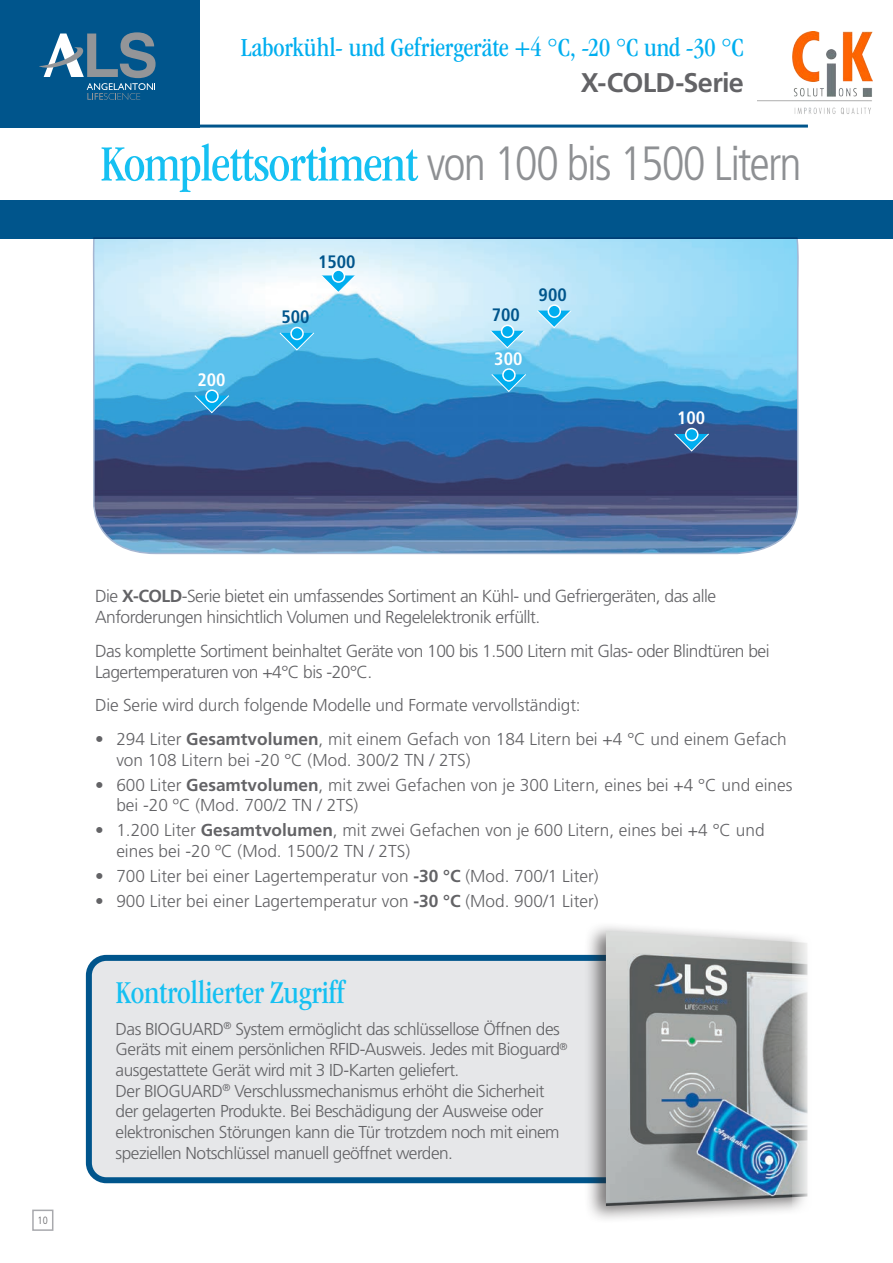
<style>
.page{position:relative;width:893px;height:1263px;background:#fff}
.page>*{position:absolute;margin:0;border:0;box-sizing:border-box;transform-origin:0 0}
.t1{font:300 condensed 48px "Frutiger LT Std";letter-spacing:-.04em;color:#8e9093}
.t2{font:condensed 33px "ITC Garamond Std";letter-spacing:-.01em;color:#15c0f2}
.t3{font:condensed 27px "ITC Garamond Std";letter-spacing:-.005em;color:#00aeef}
.t4{font:700 27px "Frutiger LT Std";letter-spacing:-.025em;color:#636366}
.t5{font:700 condensed 18px "Frutiger LT Std";color:#00558c}
.t6{font:700 condensed 18px "Frutiger LT Std";color:#fff}
.t7{font:300 17.4px/21.1px "Frutiger LT Std";letter-spacing:-.03em;color:#636366}
.t8{font:300 17.25px/20.7px "Frutiger LT Std";color:#636366}
.t9{font:300 17.25px/20.7px "Frutiger LT Std";letter-spacing:-.03em;color:#636366}
.t10{font:300 17.25px "Frutiger LT Std";letter-spacing:-.01em;color:#636366}
.t11{font:300 condensed 10.5px "Frutiger LT Std";color:#636366}
.s1{font-family:"ITC Garamond Std";font-weight:400;font-size:52.5px;color:#15c0f2}
.s2{font-weight:700}
</style>
<div class="page">
<svg style="left:92px;top:239px;width:707px;height:316px;background:#6f9ec4"></svg>
<hr style="left:192px;top:125px;width:616px;height:3px;background:#00558c">
<div style="left:0;top:0;width:200px;height:128px;background:#00558c"></div>
<svg style="left:39px;top:32px;width:117px;height:68px"></svg>
<div style="left:89px;top:958px;width:535px;height:222px;background:#e6e7e9;border-radius:17px"></div>
<div style="left:86px;top:955px;width:541px;height:228px;border:6px solid #00558c;border-radius:17px"></div>
<div style="left:584px;top:921px;width:230px;height:303px;background:#231f20;opacity:.6"></div>
<img style="left:606px;top:931px;width:187px;height:275px">
<svg style="left:793px;top:921px;width:21px;height:303px"></svg>
<div style="left:0;top:201px;width:893px;height:38px;background:#00558c"></div>
<svg style="left:491px;top:373px;width:36px;height:19px"></svg>
<div style="left:503px;top:369px;width:12px;height:12px;background:#00aeef;border-radius:50%"></div>
<div style="left:502px;top:368px;width:14px;height:14px;border:2px solid #fff;border-radius:50%"></div>
<svg style="left:674px;top:433px;width:36px;height:19px"></svg>
<div style="left:686px;top:429px;width:12px;height:11px;background:#00aeef;border-radius:50%"></div>
<div style="left:685px;top:428px;width:13px;height:13px;border:2px solid #fff;border-radius:50%"></div>
<svg style="left:194px;top:395px;width:36px;height:19px"></svg>
<div style="left:206px;top:390px;width:12px;height:12px;background:#00aeef;border-radius:50%"></div>
<div style="left:205px;top:389px;width:14px;height:14px;border:2px solid #fff;border-radius:50%"></div>
<svg style="left:279px;top:332px;width:36px;height:19px"></svg>
<div style="left:291px;top:327px;width:12px;height:12px;background:#00aeef;border-radius:50%"></div>
<div style="left:290px;top:327px;width:14px;height:13px;border:2px solid #fff;border-radius:50%"></div>
<svg style="left:489px;top:330px;width:36px;height:19px"></svg>
<div style="left:502px;top:325px;width:11px;height:12px;background:#00aeef;border-radius:50%"></div>
<div style="left:501px;top:325px;width:13px;height:13px;border:2px solid #fff;border-radius:50%"></div>
<svg style="left:536px;top:309px;width:36px;height:20px"></svg>
<div style="left:548px;top:305px;width:12px;height:12px;background:#00aeef;border-radius:50%"></div>
<div style="left:548px;top:304px;width:13px;height:14px;border:2px solid #fff;border-radius:50%"></div>
<svg style="left:320px;top:274px;width:36px;height:19px"></svg>
<div style="left:332px;top:270px;width:12px;height:12px;background:#00aeef;border-radius:50%"></div>
<div style="left:332px;top:269px;width:13px;height:14px;border:2px solid #fff;border-radius:50%"></div>
<div style="left:32px;top:1209px;width:21px;height:22px;border:2px solid #a8a9ad"></div>
<img style="left:758px;top:31px;width:115px;height:84px">
<h3 class="t3" style="left:241px;top:33px;width:505px">Laborkühl- und Gefriergeräte +4 °C, -20 °C und -30 °C</h3>
<h3 class="t4" style="left:581px;top:67px;width:165px">X-COLD-Serie</h3>
<h1 class="t1" style="left:100px;top:137px;width:703px"><span class="s1">Komplettsortiment</span> von 100 bis 1500 Litern</h1>
<p class="t6" style="left:197px;top:369px;width:30px">200</p>
<p class="t5" style="left:318px;top:251px;width:39px">1500</p>
<p class="t5" style="left:281px;top:306px;width:30px">500</p>
<p class="t5" style="left:492px;top:304px;width:30px">700</p>
<p class="t6" style="left:494px;top:348px;width:30px">300</p>
<p class="t5" style="left:539px;top:284px;width:30px">900</p>
<p class="t6" style="left:677px;top:407px;width:30px">100</p>
<p class="t11" style="left:38px;top:1214px;width:12px">10</p>
<p class="t7" style="left:95px;top:585px;width:623px">Die <span class="s2">X-COLD</span>-Serie bietet ein umfassendes Sortiment an Kühl- und Gefriergeräten, das alle<br>Anforderungen hinsichtlich Volumen und Regelelektronik erfüllt.</p>
<p class="t7" style="left:95px;top:640px;width:676px">Das komplette Sortiment beinhaltet Geräte von 100 bis 1.500 Litern mit Glas- oder Blindtüren bei<br>Lagertemperaturen von +4°C bis -20°C.</p>
<p class="t10" style="left:95px;top:696px;width:487px">Die Serie wird durch folgende Modelle und Formate vervollständigt:</p>
<p class="t8" style="left:116px;top:729px;width:672px;text-indent:-21px">• 294 Liter <span class="s2">Gesamtvolumen</span>, mit einem Gefach von 184 Litern bei +4 °C und einem Gefach von 108 Litern bei -20 °C (Mod. 300/2 TN / 2TS)</p>
<p class="t8" style="left:116px;top:774px;width:678px;text-indent:-21px">• 600 Liter <span class="s2">Gesamtvolumen</span>, mit zwei Gefachen von je 300 Litern, eines bei +4 °C und eines bei -20 ºC (Mod. 700/2 TN / 2TS)</p>
<p class="t8" style="left:116px;top:820px;width:650px;text-indent:-21px">• 1.200 Liter <span class="s2">Gesamtvolumen</span>, mit zwei Gefachen von je 600 Litern, eines bei +4 °C und eines bei -20 ºC (Mod. 1500/2 TN / 2TS)</p>
<p class="t8" style="left:95px;top:866px;width:505px">• 700 Liter bei einer Lagertemperatur von <span class="s2">-30 °C</span> (Mod. 700/1 Liter)</p>
<p class="t8" style="left:95px;top:891px;width:505px">• 900 Liter bei einer Lagertemperatur von <span class="s2">-30 °C</span> (Mod. 900/1 Liter)</p>
<h2 class="t2" style="left:116px;top:975px;width:231px">Kontrollierter Zugriff</h2>
<p class="t9" style="left:116px;top:1018px;width:453px">Das BIOGUARD<sup>®</sup> System ermöglicht das schlüssellose Öffnen des Geräts mit einem persönlichen RFID-Ausweis. Jedes mit Bioguard<sup>® </sup>ausgestattete Gerät wird mit 3 ID-Karten geliefert.<br>Der BIOGUARD<sup>®</sup> Verschlussmechanismus erhöht die Sicherheit der gelagerten Produkte. Bei Beschädigung der Ausweise oder elektronischen Störungen kann die Tür trotzdem noch mit einem speziellen Notschlüssel manuell geöffnet werden.</p>
</div>
